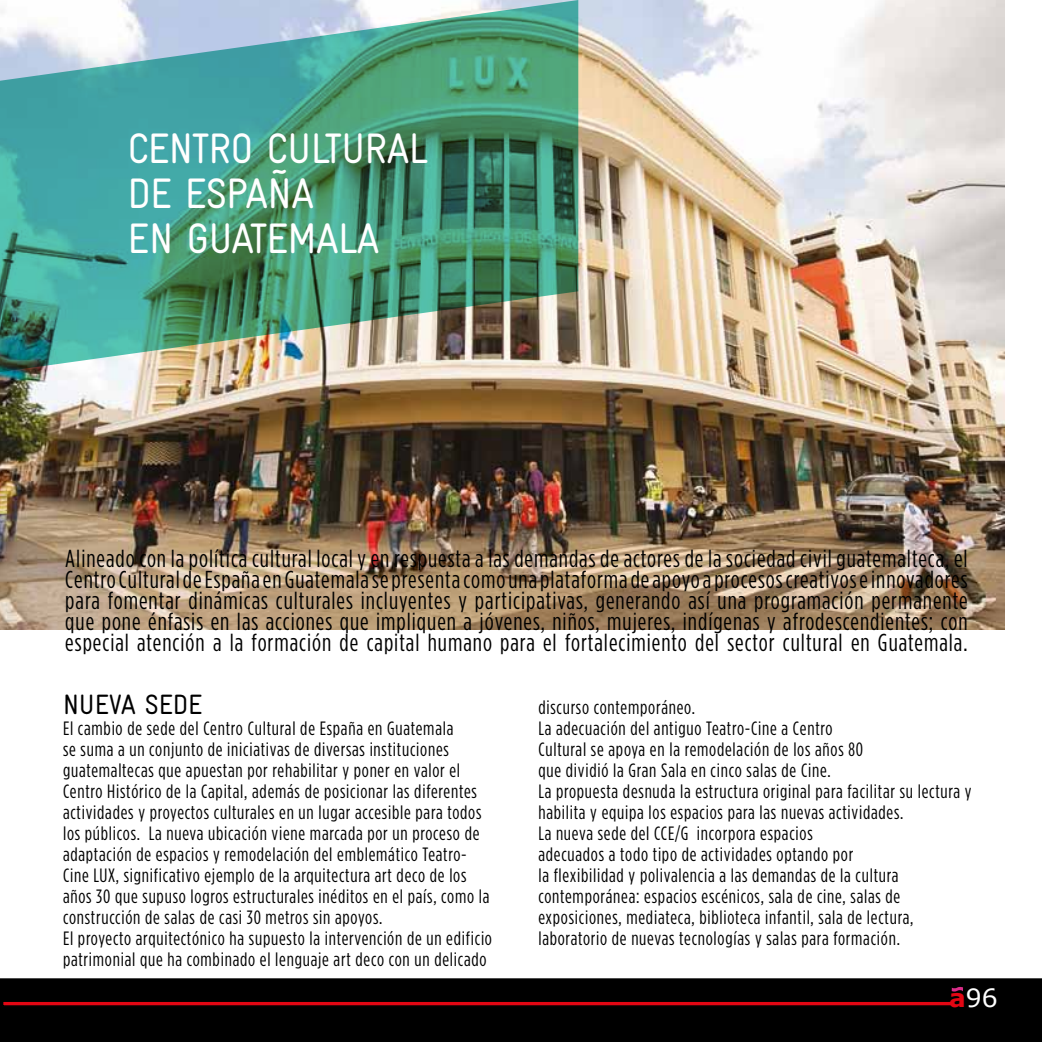
<style>
.page{position:relative;width:1042px;height:1042px;background:#fff}
.page>*{position:absolute;margin:0;border:0;box-sizing:border-box;transform-origin:0 0}
.t1{font:42.7px/45.3px "Gravur Condensed";letter-spacing:-.02em;color:#fff}
.t2{font:28px "Gravur Condensed";letter-spacing:-.005em;color:#000}
.t3{font:25.03px "Verdana";color:#fff}
.t4{font:condensed 24.5px/21px "Gotham HTF";letter-spacing:.04em;color:#000;text-align:justify}
.t5{font:condensed 19.25px/21px "Gotham HTF";letter-spacing:.04em;color:#000}
.s1{font-weight:700;color:#e30613}
</style>
<div class="page">
<div style="left:0;top:978px;width:1042px;height:64px;background:#000"></div>
<div style="left:3px;top:1001px;width:950px;height:5px;background:#e30613"></div>
<div style="left:2px;top:1000px;width:952px;height:7px;border:2px solid #000"></div>
<svg style="left:951px;top:986px;width:12px;height:6px"></svg>
<img style="left:0;top:0;width:1004px;height:629px">
<img style="left:0;top:0;width:578px;height:372px">
<h1 class="t1" style="left:127px;top:125px;width:303px">CENTRO CU LTU RAL<br>DE ESPAÑA<br>EN GUATEMALA</h1>
<p class="t4" style="left:65px;top:548px;width:904px">Alineado con la política cultural local y en respuesta a las demandas de actores de la sociedad civil guatemalteca, el Centro Cultural de España en Guatemala se presenta como una plataforma de apoyo a procesos creativos e innovadores para fomentar dinámicas culturales incluyentes y participativas, generando así una programación permanente que pone énfasis en las acciones que impliquen a jóvenes, niños, mujeres, indígenas y afrodescendientes; con especial atención a la formación de capital humano para el fortalecimiento del sector cultural en Guatemala.</p>
<h2 class="t2" style="left:63px;top:689px;width:141px">NUEVA SEDE</h2>
<p class="t5" style="left:63px;top:717px;width:430px">El cambio de sede del Centro Cultural de España en Guatemala<br>se suma a un conjunto de iniciativas de diversas instituciones guatemaltecas que apuestan por rehabilitar y poner en valor el Centro Histórico de la Capital, además de posicionar las diferentes actividades y proyectos culturales en un lugar accesible para todos los públicos. La nueva ubicación viene marcada por un proceso de adaptación de espacios y remodelación del emblemático Teatro-Cine LUX, significativo ejemplo de la arquitectura art deco de los años 30 que supuso logros estructurales inéditos en el país, como la construcción de salas de casi 30 metros sin apoyos.<br>El proyecto arquitectónico ha supuesto la intervención de un edificio patrimonial que ha combinado el lenguaje art deco con un delicado</p>
<p class="t5" style="left:538px;top:696px;width:435px">discurso contemporáneo.<br>La adecuación del antiguo Teatro-Cine a Centro<br>Cultural se apoya en la remodelación de los años 80<br>que dividió la Gran Sala en cinco salas de Cine.<br>La propuesta desnuda la estructura original para facilitar su lectura y habilita y equipa los espacios para las nuevas actividades.<br>La nueva sede del CCE/G incorpora espacios<br>adecuados a todo tipo de actividades optando por<br>la flexibilidad y polivalencia a las demandas de la cultura contemporánea: espacios escénicos, sala de cine, salas de exposiciones, mediateca, biblioteca infantil, sala de lectura, laboratorio de nuevas tecnologías y salas para formación.</p>
<h3 class="t3" style="left:949px;top:980px;width:50px"><span class="s1">a</span>96</h3>
</div>
